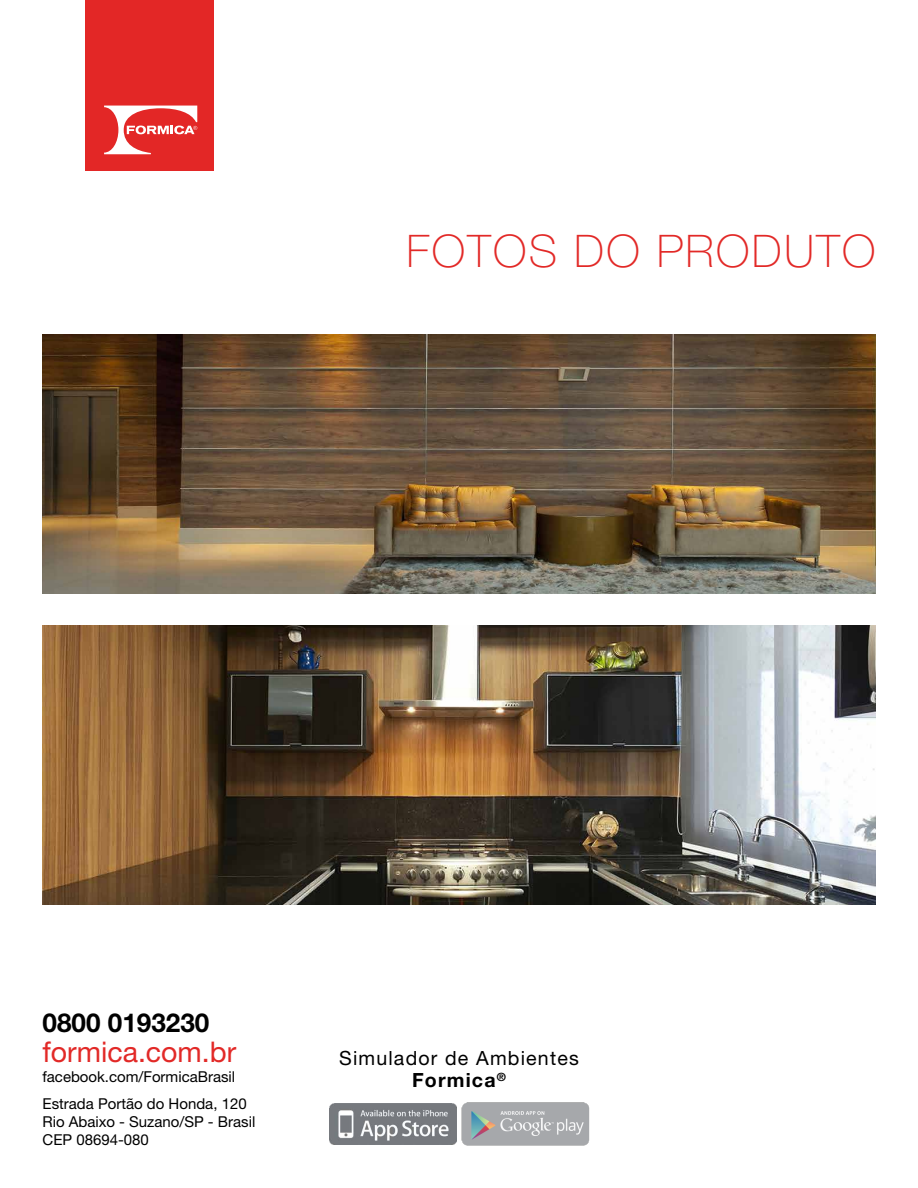
<style>
.page{position:relative;width:918px;height:1188px;background:#fff}
.page>*{position:absolute;margin:0;border:0;box-sizing:border-box;transform-origin:0 0}
.t1{font:100 45px "Helvetica Neue LT Std";letter-spacing:.05em;color:#e22927}
.t2{font:28.5px "Helvetica Neue LT Std";color:#e22927}
.t3{font:700 26.1px "Helvetica Neue LT Std";color:#000}
.t4{font:19.65px/21.8px "Helvetica Neue LT Std";letter-spacing:.06em;color:#000;text-align:center}
.t5{font:15px/18px "Helvetica Neue LT Std";color:#000}
.s1{font-weight:700}
</style>
<div class="page">
<div style="left:85px;top:0;width:129px;height:171px;background:#e32726"></div>
<svg style="left:104px;top:106px;width:93px;height:48px"></svg>
<img style="left:329px;top:1103px;width:128px;height:42px">
<img style="left:461px;top:1103px;width:129px;height:42px">
<img style="left:43px;top:625px;width:832px;height:279px">
<img style="left:43px;top:335px;width:832px;height:259px">
<h1 class="t1" style="left:407px;top:225px;width:470px">FOTOS DO PRODUTO</h1>
<h3 class="t3" style="left:43px;top:1006px;width:168px">0800 0193230</h3>
<h2 class="t2" style="left:43px;top:1035px;width:195px">formica.com.br</h2>
<p class="t5" style="left:43px;top:1067px;width:194px">facebook.com/FormicaBrasil</p>
<p class="t5" style="left:43px;top:1094px;width:214px">Estrada Portão do Honda, 120<br>Rio Abaixo - Suzano/SP - Brasil<br>CEP 08694-080</p>
<h3 class="t4" style="left:339px;top:1047px;width:241px">Simulador de Ambientes<br><span class="s1">Formica</span><sup>®</sup></h3>
</div>
